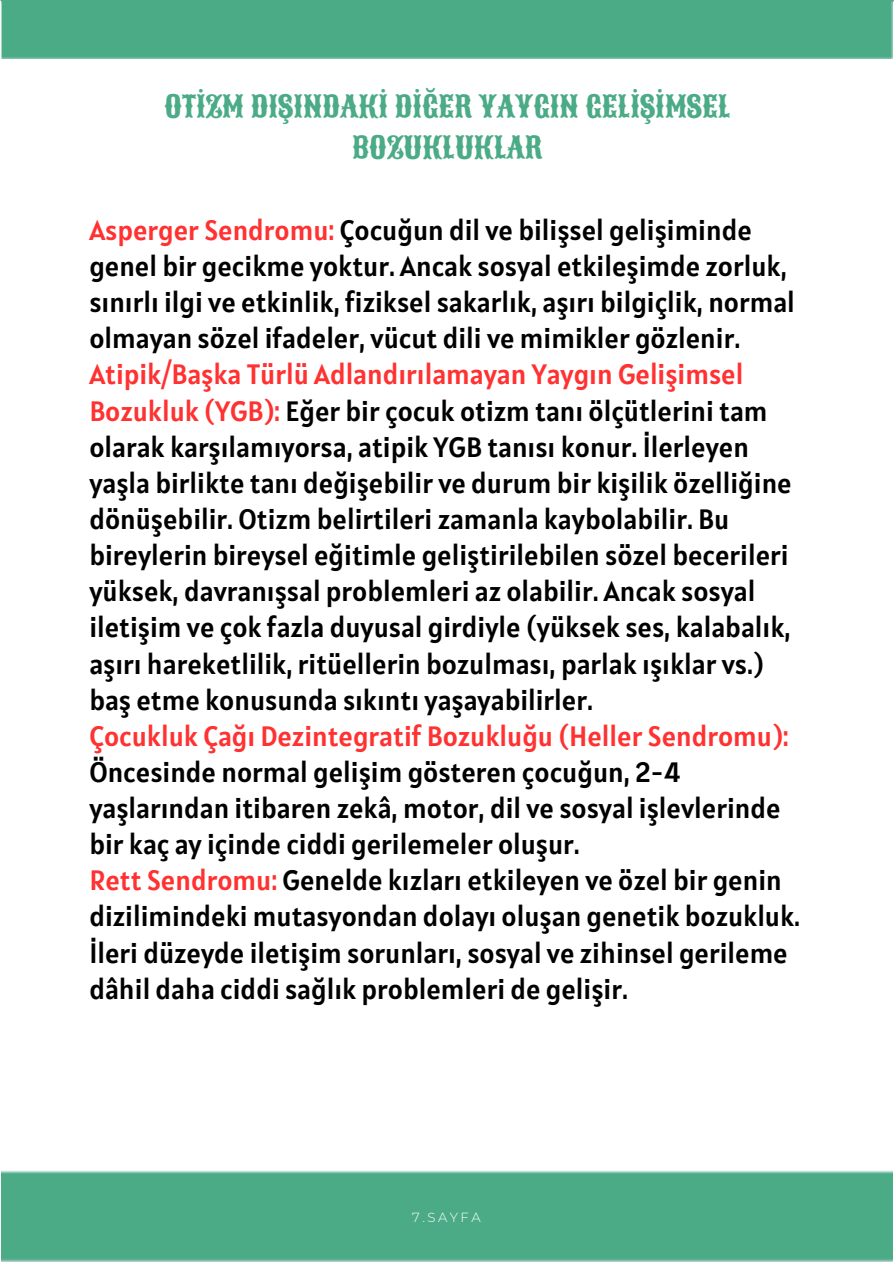
<style>
.page{position:relative;width:894px;height:1264px;background:#fff}
.page>*{position:absolute;margin:0;border:0;box-sizing:border-box;transform-origin:0 0}
.t1{font:29.85px/41.7px "Sancreek";color:#4cab87;text-align:center}
.t2{font:27.9px/36.2px "Alatsi";color:#000}
.t3{font:300 13.2px "Montserrat";letter-spacing:.19em;color:#fff}
.s1{color:#ff3131}
</style>
<div class="page">
<div style="left:0;top:0;width:892px;height:58px;background:#4cab87"></div>
<div style="left:1px;top:1170px;width:890px;height:91px;background:#4cab87"></div>
<p class="t1" style="left:164px;top:86px;width:568px">OTİZM DIŞINDAKİ DİĞER YAYGIN GELİŞİMSEL<br>BOZUKLUKLAR</p>
<h2 class="t2" style="left:89px;top:212px;width:712px"><span class="s1">Asperger Sendromu:</span> Çocuğun dil ve bilişsel gelişiminde genel bir gecikme yoktur. Ancak sosyal etkileşimde zorluk, sınırlı ilgi ve etkinlik, fiziksel sakarlık, aşırı bilgiçlik, normal olmayan sözel ifadeler, vücut dili ve mimikler gözlenir.<br><span class="s1">Atipik/Başka Türlü Adlandırılamayan Yaygın Gelişimsel Bozukluk (YGB):</span> Eğer bir çocuk otizm tanı ölçütlerini tam olarak karşılamıyorsa, atipik YGB tanısı konur. İlerleyen yaşla birlikte tanı değişebilir ve durum bir kişilik özelliğine dönüşebilir. Otizm belirtileri zamanla kaybolabilir. Bu bireylerin bireysel eğitimle geliştirilebilen sözel becerileri yüksek, davranışsal problemleri az olabilir. Ancak sosyal iletişim ve çok fazla duyusal girdiyle (yüksek ses, kalabalık, aşırı hareketlilik, ritüellerin bozulması, parlak ışıklar vs.) baş etme konusunda sıkıntı yaşayabilirler.<br><span class="s1">Çocukluk Çağı Dezintegratif Bozukluğu (Heller Sendromu):<br></span>Öncesinde normal gelişim gösteren çocuğun, 2-4 yaşlarından itibaren zekâ, motor, dil ve sosyal işlevlerinde bir kaç ay içinde ciddi gerilemeler oluşur.<br><span class="s1">Rett Sendromu:</span> Genelde kızları etkileyen ve özel bir genin dizilimindeki mutasyondan dolayı oluşan genetik bozukluk.<br>İleri düzeyde iletişim sorunları, sosyal ve zihinsel gerileme dâhil daha ciddi sağlık problemleri de gelişir.</h2>
<h1 class="t3" style="left:412px;top:1209px;width:70px">7.SAYFA</h1>
</div>
